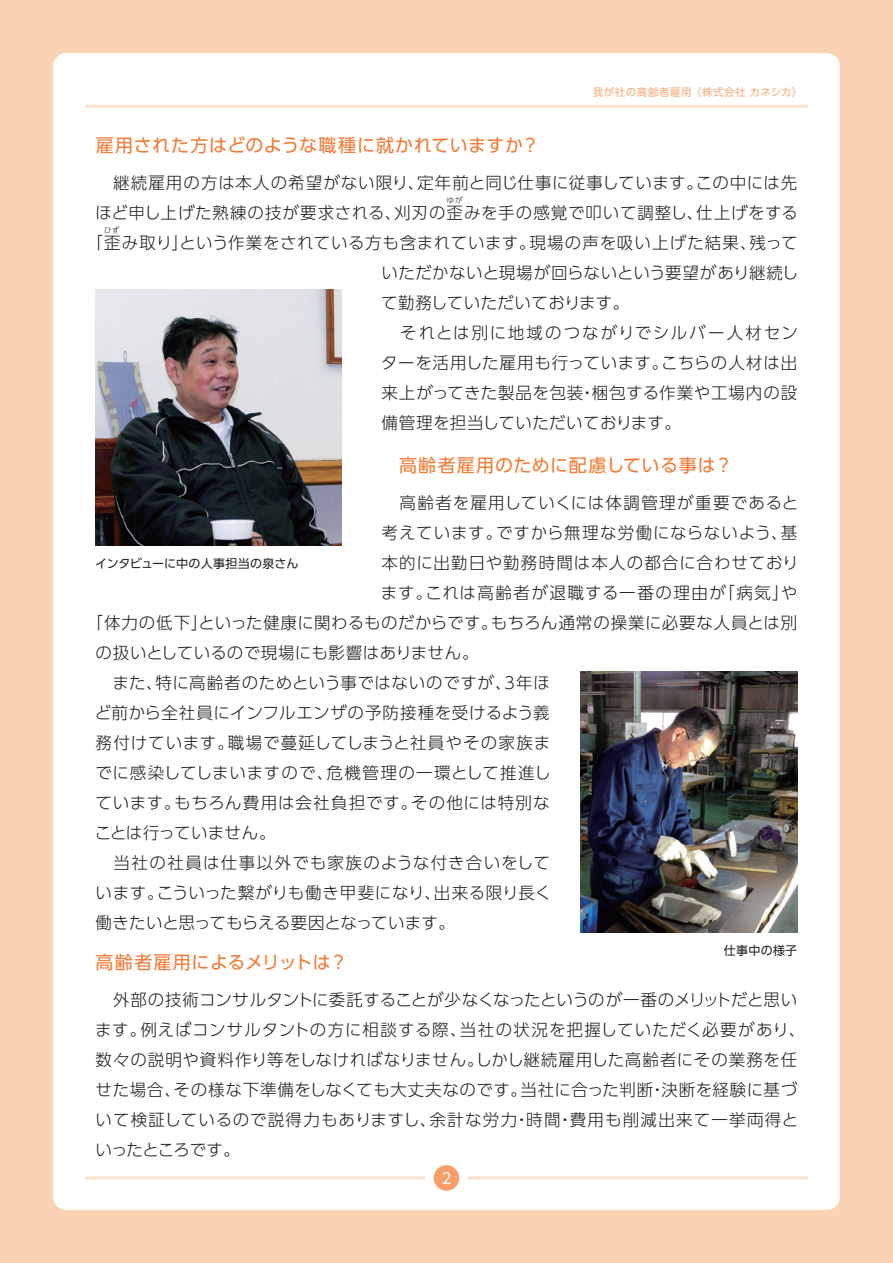
<style>
.page{position:relative;width:893px;height:1263px;background:#fcd2b5}
.page>*{position:absolute;margin:0;border:0;box-sizing:border-box;transform-origin:0 0}
.t1{font:18px "UD Shin Go Pro";letter-spacing:.035em;color:#f37932}
.t2{font:300 16.5px/30px "UD Shin Go Pro";letter-spacing:.045em;color:#231f20}
.t3{font:300 16.5px "UD Shin Go Pro";letter-spacing:.07em;color:#231f20}
.t4{font:300 16.5px "UD Shin Go Pro";letter-spacing:.015em;color:#231f20}
.t5{font:300 16.5px "UD Shin Go Pro";letter-spacing:.02em;color:#231f20}
.t6{font:300 16.5px "UD Shin Go Pro";letter-spacing:.025em;color:#231f20}
.t7{font:300 16.5px "UD Shin Go Pro";letter-spacing:.09em;color:#231f20}
.t8{font:300 16.5px "UD Shin Go Pro";letter-spacing:.115em;color:#231f20}
.t9{font:300 16.5px "UD Shin Go Pro";letter-spacing:-.01em;color:#231f20}
.t10{font:15px "UD Shin Go Pro";color:#fff}
.t11{font:12px "UD Shin Go Pro";color:#231f20}
.t12{font:12px "UD Shin Go Pro";letter-spacing:.025em;color:#231f20}
.t13{font:10.5px "UD Shin Go Pro";letter-spacing:.05em;color:#f9aa79}
.t14{font:300 7.5px "UD Shin Go Pro";color:#231f20}
</style>
<div class="page">
<div style="left:53px;top:53px;width:787px;height:1157px;background:#fff;border-radius:13px"></div>
<hr style="left:468px;top:1176px;width:340px;height:3px;background:#fde0ca">
<hr style="left:85px;top:105px;width:723px;height:3px;background:#fde0ca">
<div style="left:434px;top:1165px;width:25px;height:26px;background:#f89e68;border-radius:50%"></div>
<hr style="left:85px;top:1176px;width:340px;height:3px;background:#fde0ca">
<img style="left:96px;top:290px;width:246px;height:255px">
<img style="left:580px;top:672px;width:217px;height:261px">
<p class="t1" style="left:96px;top:131px;width:445px">雇用された方はどのような職種に就かれていますか？</p>
<p class="t13" style="left:593px;top:83px;width:211px">我が社の高齢者雇用 〈株式会社 カネシカ〉</p>
<p class="t2" style="left:96px;top:168px;width:703px">　継続雇用の方は本人の希望がない限り、定年前と同じ仕事に従事しています。この中には先</p>
<p class="t2" style="left:95px;top:198px;width:704px">ほど申し上げた熟練の技が要求される、刈刃の歪みを手の感覚で叩いて調整し、仕上げをする</p>
<p class="t2" style="left:87px;top:228px;width:712px">「歪み取り」という作業をされている方も含まれています。現場の声を吸い上げた結果、残って</p>
<p class="t4" style="left:381px;top:260px;width:418px">いただかないと現場が回らないという要望があり継続し</p>
<p class="t5" style="left:381px;top:290px;width:250px">て勤務していただいております。</p>
<p class="t8" style="left:381px;top:320px;width:418px">　それとは別に地域のつながりでシルバー人材セン</p>
<p class="t2" style="left:381px;top:348px;width:418px">ターを活用した雇用も行っています。こちらの人材は出</p>
<p class="t2" style="left:381px;top:378px;width:417px">来上がってきた製品を包装・梱包する作業や工場内の設</p>
<p class="t5" style="left:381px;top:410px;width:301px">備管理を担当していただいております。</p>
<p class="t14" style="left:447px;top:194px;width:17px">ゆが</p>
<p class="t14" style="left:104px;top:224px;width:17px">ひず</p>
<p class="t1" style="left:399px;top:450px;width:335px">高齢者雇用のために配慮している事は？</p>
<p class="t3" style="left:381px;top:489px;width:418px">　高齢者を雇用していくには体調管理が重要であると</p>
<p class="t2" style="left:381px;top:517px;width:417px">考えています。ですから無理な労働にならないよう、基</p>
<p class="t2" style="left:381px;top:547px;width:419px">本的に出勤日や勤務時間は本人の都合に合わせており</p>
<p class="t7" style="left:381px;top:579px;width:418px">ます。これは高齢者が退職する一番の理由が「病気」や</p>
<p class="t2" style="left:87px;top:607px;width:712px">「体力の低下」といった健康に関わるものだからです。もちろん通常の操業に必要な人員とは別</p>
<p class="t2" style="left:96px;top:637px;width:384px">の扱いとしているので現場にも影響はありません。</p>
<p class="t2" style="left:96px;top:667px;width:456px">　また、特に高齢者のためという事ではないのですが、3年ほ</p>
<p class="t6" style="left:95px;top:699px;width:456px">ど前から全社員にインフルエンザの予防接種を受けるよう義</p>
<p class="t2" style="left:96px;top:727px;width:456px">務付けています。職場で蔓延してしまうと社員やその家族ま</p>
<p class="t2" style="left:95px;top:757px;width:457px">でに感染してしまいますので、危機管理の一環として推進し</p>
<p class="t2" style="left:95px;top:787px;width:456px">ています。もちろん費用は会社負担です。その他には特別な</p>
<p class="t4" style="left:95px;top:819px;width:182px">ことは行っていません。</p>
<p class="t3" style="left:96px;top:849px;width:456px">　当社の社員は仕事以外でも家族のような付き合いをして</p>
<p class="t2" style="left:96px;top:877px;width:457px">います。こういった繋がりも働き甲斐になり、出来る限り長く</p>
<p class="t9" style="left:96px;top:909px;width:361px">働きたいと思ってもらえる要因となっています。</p>
<p class="t11" style="left:95px;top:553px;width:205px">インタビューに中の人事担当の泉さん</p>
<p class="t1" style="left:96px;top:948px;width:254px">高齢者雇用によるメリットは？</p>
<p class="t12" style="left:724px;top:941px;width:75px">仕事中の様子</p>
<p class="t2" style="left:95px;top:984px;width:712px">　外部の技術コンサルタントに委託することが少なくなったというのが一番のメリットだと思います。例えばコンサルタントの方に相談する際、当社の状況を把握していただく必要があり、数々の説明や資料作り等をしなければなりません。しかし継続雇用した高齢者にその業務を任せた場合、その様な下準備をしなくても大丈夫なのです。当社に合った判断・決断を経験に基づいて検証しているので説得力もありますし、余計な労力・時間・費用も削減出来て一挙両得といったところです。</p>
<p class="t10" style="left:441px;top:1166px;width:11px">2</p>
</div>
